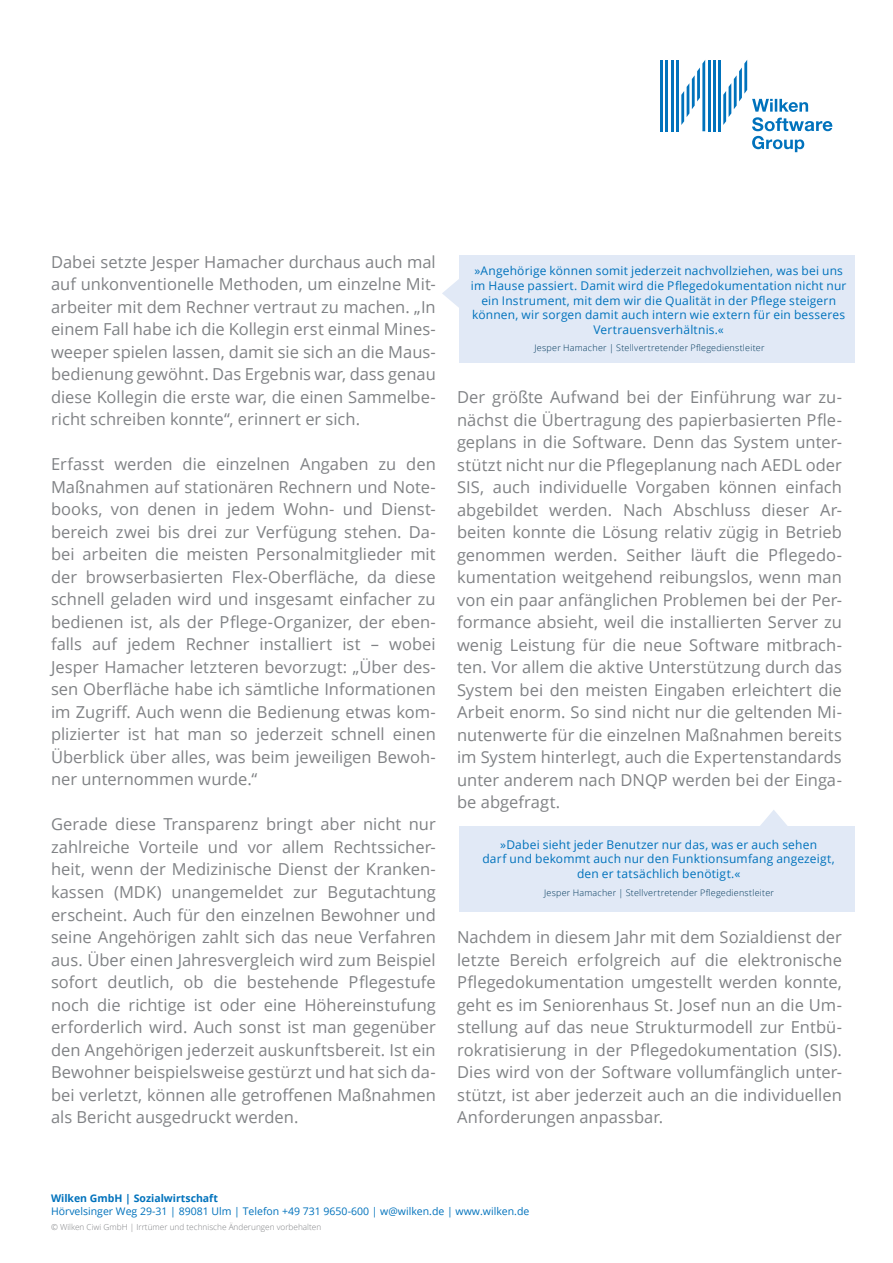
<style>
.page{position:relative;width:893px;height:1263px;background:#fff}
.page>*{position:absolute;margin:0;border:0;box-sizing:border-box;transform-origin:0 0}
.t1{font:16.5px/22.5px "Open Sans";color:#808285;text-align:justify}
.t2{font:12px/14.5px "Open Sans";letter-spacing:.015em;color:#0072bc;text-align:center}
.t3{font:10.5px "Open Sans";color:#0072bc}
.t4{font:700 10.5px "Open Sans";color:#0072bc}
.t5{font:300 9px "Open Sans";letter-spacing:.025em;color:#01385b}
.t6{font:300 8.25px "Open Sans";color:#808285}
</style>
<div class="page">
<svg style="left:723px;top:60px;width:109px;height:92px"></svg>
<hr style="left:660px;top:60px;width:3px;height:71px;background:#0072bc">
<hr style="left:665px;top:60px;width:3px;height:71px;background:#0072bc">
<hr style="left:671px;top:60px;width:3px;height:71px;background:#0072bc">
<hr style="left:676px;top:60px;width:3px;height:71px;background:#0072bc">
<svg style="left:681px;top:60px;width:24px;height:71px"></svg>
<hr style="left:708px;top:60px;width:2px;height:71px;background:#0072bc">
<hr style="left:713px;top:60px;width:3px;height:71px;background:#0072bc">
<hr style="left:718px;top:60px;width:3px;height:71px;background:#0072bc">
<div style="left:460px;top:255px;width:395px;height:108px;background:#e1e9f6"></div>
<svg style="left:442px;top:269px;width:18px;height:49px"></svg>
<div style="left:460px;top:826px;width:395px;height:86px;background:#e1e9f6"></div>
<svg style="left:760px;top:810px;width:27px;height:16px"></svg>
<p class="t1" style="left:51px;top:250px;width:386px">Dabei setzte Jesper Hamacher durchaus auch mal auf unkonventionelle Methoden, um einzelne Mit&shy;arbeiter mit dem Rechner vertraut zu machen. „In einem Fall habe ich die Kollegin erst einmal Mines&shy;weeper spielen lassen, damit sie sich an die Maus&shy;bedienung gewöhnt. Das Ergebnis war, dass genau diese Kollegin die erste war, die einen Sammelbe&shy;richt schreiben konnte“, erinnert er sich.</p>
<p class="t1" style="left:51px;top:453px;width:386px">Erfasst werden die einzelnen Angaben zu den Maßnahmen auf stationären Rechnern und Note&shy;books, von denen in jedem Wohn- und Dienst&shy;bereich zwei bis drei zur Verfügung stehen. Da&shy;bei arbeiten die meisten Personalmitglieder mit der browserbasierten Flex-Oberfläche, da diese schnell geladen wird und insgesamt einfacher zu bedienen ist, als der Pflege-Organizer, der eben&shy;falls auf jedem Rechner installiert ist – wobei Jesper Hamacher letzteren bevorzugt: „Über des&shy;sen Oberfläche habe ich sämtliche Informationen im Zugriff. Auch wenn die Bedienung etwas kom&shy;plizierter ist hat man so jederzeit schnell einen Überblick über alles, was beim jeweiligen Bewoh&shy;ner unternommen wurde.“</p>
<p class="t1" style="left:51px;top:813px;width:386px">Gerade diese Transparenz bringt aber nicht nur zahlreiche Vorteile und vor allem Rechtssicher&shy;heit, wenn der Medizinische Dienst der Kranken&shy;kassen (MDK) unangemeldet zur Begutachtung erscheint. Auch für den einzelnen Bewohner und seine Angehörigen zahlt sich das neue Verfahren aus. Über einen Jahresvergleich wird zum Beispiel sofort deutlich, ob die bestehende Pflegestufe noch die richtige ist oder eine Höhereinstufung erforderlich wird. Auch sonst ist man gegenüber den Angehörigen jederzeit auskunftsbereit. Ist ein Bewohner beispielsweise gestürzt und hat sich da&shy;bei verletzt, können alle getroffenen Maßnahmen als Bericht ausgedruckt werden.</p>
<p class="t2" style="left:471px;top:264px;width:377px">»Angehörige können somit jederzeit nachvollziehen, was bei uns im Hause passiert. Damit wird die Pflegedokumentation nicht nur ein Instrument, mit dem wir die Qualität in der Pflege steigern können, wir sorgen damit auch intern wie extern für ein besseres Vertrauensverhältnis.«</p>
<p class="t5" style="left:534px;top:342px;width:232px">Jesper Hamacher | Stellvertretender Pflegedienstleiter</p>
<p class="t1" style="left:457px;top:385px;width:386px">Der größte Aufwand bei der Einführung war zu&shy;nächst die Übertragung des papierbasierten Pfle&shy;geplans in die Software. Denn das System unter&shy;stützt nicht nur die Pflegeplanung nach AEDL oder SIS, auch individuelle Vorgaben können einfach abgebildet werden. Nach Abschluss dieser Ar&shy;beiten konnte die Lösung relativ zügig in Betrieb genommen werden. Seither läuft die Pflegedo&shy;kumentation weitgehend reibungslos, wenn man von ein paar anfänglichen Problemen bei der Per&shy;formance absieht, weil die installierten Server zu wenig Leistung für die neue Software mitbrach&shy;ten. Vor allem die aktive Unterstützung durch das System bei den meisten Eingaben erleichtert die Arbeit enorm. So sind nicht nur die geltenden Mi&shy;nutenwerte für die einzelnen Maßnahmen bereits im System hinterlegt, auch die Expertenstandards unter anderem nach DNQP werden bei der Einga&shy;be abgefragt.</p>
<p class="t2" style="left:482px;top:837px;width:354px">»Dabei sieht jeder Benutzer nur das, was er auch sehen<br>darf und bekommt auch nur den Funktionsumfang angezeigt, den er tatsächlich benötigt.«</p>
<p class="t5" style="left:544px;top:886px;width:232px">Jesper Hamacher | Stellvertretender Pflegedienstleiter</p>
<p class="t1" style="left:457px;top:925px;width:386px">Nachdem in diesem Jahr mit dem Sozialdienst der letzte Bereich erfolgreich auf die elektronische Pflegedokumentation umgestellt werden konnte, geht es im Seniorenhaus St. Josef nun an die Um&shy;stellung auf das neue Strukturmodell zur Entbü&shy;rokratisierung in der Pflegedokumentation (SIS).<br>Dies wird von der Software vollumfänglich unter&shy;stützt, ist aber jederzeit auch an die individuellen Anforderungen anpassbar.</p>
<p class="t4" style="left:51px;top:1191px;width:168px">Wilken GmbH | Sozialwirtschaft</p>
<p class="t3" style="left:51px;top:1204px;width:480px">Hörvelsinger Weg 29-31 | 89081 Ulm | Telefon +49 731 9650-600 | w@wilken.de | www.wilken.de</p>
<p class="t6" style="left:51px;top:1221px;width:272px">© Wilken Ciwi GmbH | Irrtümer und technische Änderungen vorbehalten</p>
</div>
